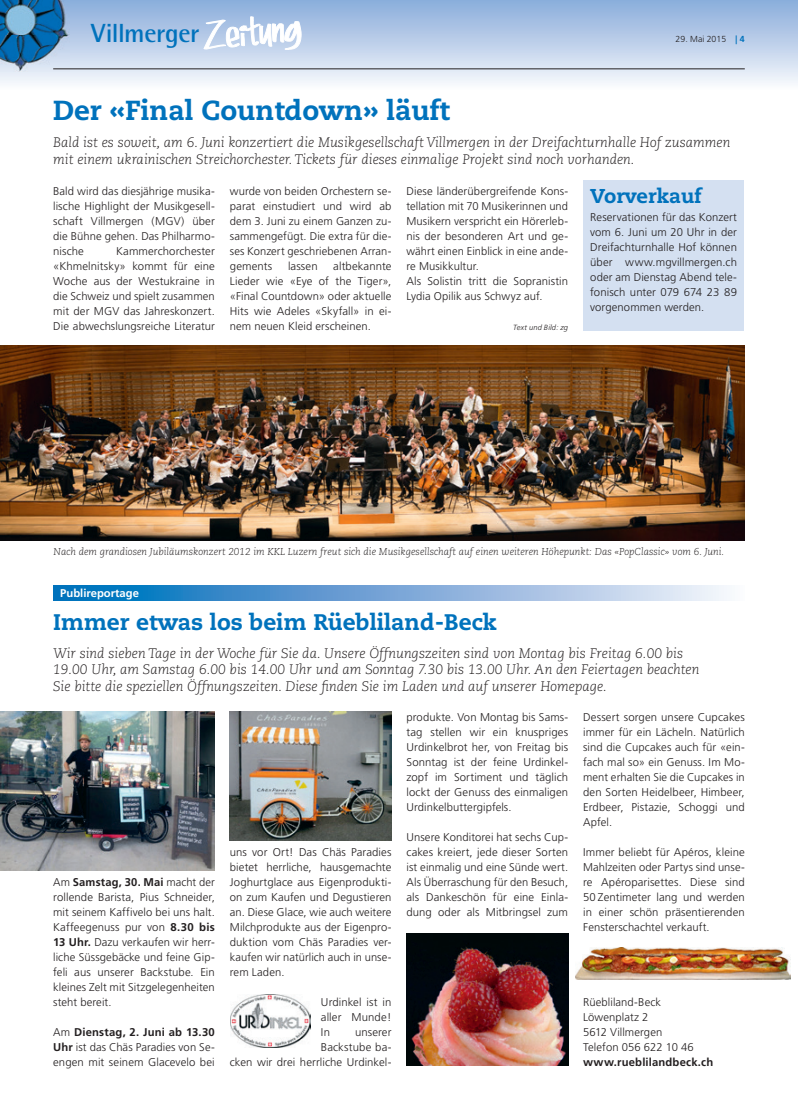
<style>
.page{position:relative;width:798px;height:1117px;background:#fff}
.page>*{position:absolute;margin:0;border:0;box-sizing:border-box;transform-origin:0 0}
.t1{font:800 27.5px "Caecilia";color:#0072bc}
.t2{font:700 26.25px "Rotis Semi Sans";letter-spacing:-.02em;color:#0072bc}
.t3{font:800 22.5px "Caecilia";color:#0072bc}
.t4{font:800 20px "Caecilia";color:#0072bc}
.t5{font:italic 300 13.75px/16.5px "Caecilia";color:#231f20}
.t6{font:300 11.25px/15px "Frutiger";letter-spacing:.01em;color:#231f20;text-align:justify}
.t7{font:700 11.25px "Frutiger";letter-spacing:.015em;color:#231f20}
.t8{font:700 11.25px "Frutiger";color:#fff}
.t9{font:italic 300 10px "Caecilia";color:#231f20}
.t10{font:300 8.75px "Frutiger";color:#231f20}
.t11{font:italic 300 7.5px "Frutiger";letter-spacing:.02em;color:#231f20}
.s1{font-family:"Myriad";font-weight:700;color:#0072bc}
.s2{font-weight:700;color:#0072bc}
.s3{font-weight:700}
</style>
<div class="page">
<svg style="left:0;top:0;width:797px;height:83px;background:#bccfe8"></svg>
<svg style="left:204px;top:12px;width:97px;height:45px"></svg>
<img style="left:0;top:0;width:69px;height:71px">
<hr style="left:53px;top:69px;width:691px;height:1px;background:#231f20">
<svg style="left:53px;top:585px;width:674px;height:15px;background:#73a9d7"></svg>
<img style="left:0;top:711px;width:214px;height:159px">
<img style="left:230px;top:711px;width:161px;height:129px">
<img style="left:230px;top:994px;width:80px;height:53px">
<img style="left:406px;top:933px;width:162px;height:132px">
<img style="left:575px;top:947px;width:215px;height:31px">
<img style="left:0;top:345px;width:744px;height:195px">
<div style="left:583px;top:180px;width:160px;height:150px;background:#d4e0f1"></div>
<h2 class="t2" style="left:91px;top:17px;width:110px">Villmerger</h2>
<p class="t10" style="left:675px;top:34px;width:71px">29. Mai 2015 <span class="s1">|</span> <span class="s2">4</span></p>
<h1 class="t1" style="left:53px;top:93px;width:398px">Der «Final Countdown» läuft</h1>
<p class="t5" style="left:53px;top:134px;width:678px">Bald ist es soweit, am 6. Juni konzertiert die Musikgesellschaft Villmergen in der Dreifachturnhalle Hof zusammen mit einem ukrainischen Streichorchester. Tickets für dieses einmalige Projekt sind noch vorhanden.</p>
<p class="t6" style="left:53px;top:184px;width:163px">Bald wird das diesjährige musika&shy;lische Highlight der Musikgesell&shy;schaft Villmergen (MGV) über die Bühne gehen. Das Philharmo&shy;nische</p>
<p class="t6" style="left:406px;top:184px;width:163px;text-align:left">Diese länderübergreifende Kons&shy;tellation mit 70 Musikerinnen und<br>Musikern verspricht ein Hörerleb&shy;nis der besonderen Art und ge&shy;währt einen Einblick in eine ande&shy;re Musikkultur.<br>Als Solistin tritt die Sopranistin<br>Lydia Opilik aus Schwyz auf.</p>
<p class="t11" style="left:513px;top:323px;width:56px">Text und Bild: zg</p>
<p class="t6" style="left:230px;top:184px;width:163px">wurde von beiden Orchestern se&shy;parat einstudiert und wird ab dem 3. Juni zu einem Ganzen zu&shy;sammengefügt. Die extra für die&shy;ses Konzert geschriebenen Arran&shy;gements</p>
<h3 class="t4" style="left:590px;top:183px;width:113px">Vorverkauf</h3>
<p class="t6" style="left:590px;top:210px;width:148px">Reservationen für das Konzert vom 6. Juni um 20 Uhr in der Dreifachturnhalle Hof können über www.mgvillmergen.ch oder am Dienstag Abend tele&shy;fonisch unter 079 674 23 89 vorgenommen werden.</p>
<p class="t6" style="left:53px;top:244px;width:163px;text-indent:63px">Kammerchorchester «Khmelnitsky» kommt für eine Woche aus der Westukraine in die Schweiz und spielt zusammen mit der MGV das Jahreskonzert.<br>Die abwechslungsreiche Literatur</p>
<p class="t6" style="left:230px;top:259px;width:163px;text-indent:103px">altbekannte Lieder wie «Eye of the Tiger», «Final Countdown» oder aktuelle Hits wie Adeles «Skyfall» in ei&shy;nem neuen Kleid erscheinen.</p>
<p class="t6" style="left:288px;top:259px;width:31px">lassen</p>
<p class="t9" style="left:53px;top:546px;width:672px">Nach dem grandiosen Jubiläumskonzert 2012 im KKL Luzern freut sich die Musikgesellschaft auf einen weiteren Höhepunkt: Das «PopClassic» vom 6. Juni.</p>
<p class="t8" style="left:60px;top:586px;width:80px">Publireportage</p>
<h3 class="t3" style="left:53px;top:608px;width:445px">Immer etwas los beim Rüebliland-Beck</h3>
<p class="t5" style="left:53px;top:644px;width:647px">Wir sind sieben Tage in der Woche für Sie da. Unsere Öffnungszeiten sind von Montag bis Freitag 6.00 bis<br>19.00 Uhr, am Samstag 6.00 bis 14.00 Uhr und am Sonntag 7.30 bis 13.00 Uhr. An den Feiertagen beachten<br>Sie bitte die speziellen Öffnungszeiten. Diese finden Sie im Laden und auf unserer Homepage.</p>
<p class="t6" style="left:53px;top:874px;width:163px">Am <span class="s3">Samstag, 30. Mai</span> macht der rollende Barista, Pius Schneider, mit seinem Kaffivelo bei uns halt.<br>Kaffeegenuss pur von <span class="s3">8.30 bis 13 Uhr.</span> Dazu verkaufen wir herr&shy;liche Süssgebäcke und feine Gip&shy;feli aus unserer Backstube. Ein kleines Zelt mit Sitzgelegenheiten steht bereit.</p>
<p class="t6" style="left:53px;top:1024px;width:163px">Am <span class="s3">Dienstag, 2. Juni ab 13.30<br>Uhr</span> ist das Chäs Paradies von Se&shy;engen mit seinem Glacevelo bei</p>
<p class="t6" style="left:230px;top:844px;width:163px">uns vor Ort! Das Chäs Paradies bietet herrliche, hausgemachte Joghurtglace aus Eigenprodukti&shy;on zum Kaufen und Degustieren an. Diese Glace, wie auch weitere Milchprodukte aus der Eigenpro&shy;duktion vom Chäs Paradies ver&shy;kaufen wir natürlich auch in unse&shy;rem Laden.</p>
<p class="t6" style="left:321px;top:994px;width:72px">Urdinkel ist in aller Munde!<br>In</p>
<p class="t6" style="left:230px;top:1024px;width:163px;text-align:right">unserer<br>Backstube ba-<br>cken wir drei herrliche Urdinkel-</p>
<p class="t6" style="left:406px;top:709px;width:163px">produkte. Von Montag bis Sams&shy;tag stellen wir ein knuspriges Urdinkelbrot her, von Freitag bis Sonntag ist der feine Urdinkel&shy;zopf im Sortiment und täglich lockt der Genuss des einmaligen Urdinkelbuttergipfels.</p>
<p class="t6" style="left:406px;top:829px;width:163px">Unsere Konditorei hat sechs Cup&shy;cakes kreiert, jede dieser Sorten ist einmalig und eine Sünde wert.<br>Als Überraschung für den Besuch, als Dankeschön für eine Einla&shy;dung oder als Mitbringsel zum</p>
<p class="t6" style="left:583px;top:709px;width:163px">Dessert sorgen unsere Cupcakes immer für ein Lächeln. Natürlich sind die Cupcakes auch für «ein&shy;fach mal so» ein Genuss. Im Mo&shy;ment erhalten Sie die Cupcakes in den Sorten Heidelbeer, Himbeer, Erdbeer, Pistazie, Schoggi und Apfel.</p>
<p class="t6" style="left:583px;top:844px;width:163px">Immer beliebt für Apéros, kleine Mahlzeiten oder Partys sind unse&shy;re Apéroparisettes. Diese sind 50 Zentimeter lang und werden in einer schön präsentierenden Fensterschachtel verkauft.</p>
<p class="t6" style="left:583px;top:994px;width:112px;text-align:left">Rüebliland-Beck<br>Löwenplatz 2<br>5612 Villmergen<br>Telefon 056 622 10 46</p>
<p class="t7" style="left:583px;top:1054px;width:131px">www.rueblilandbeck.ch</p>
</div>
